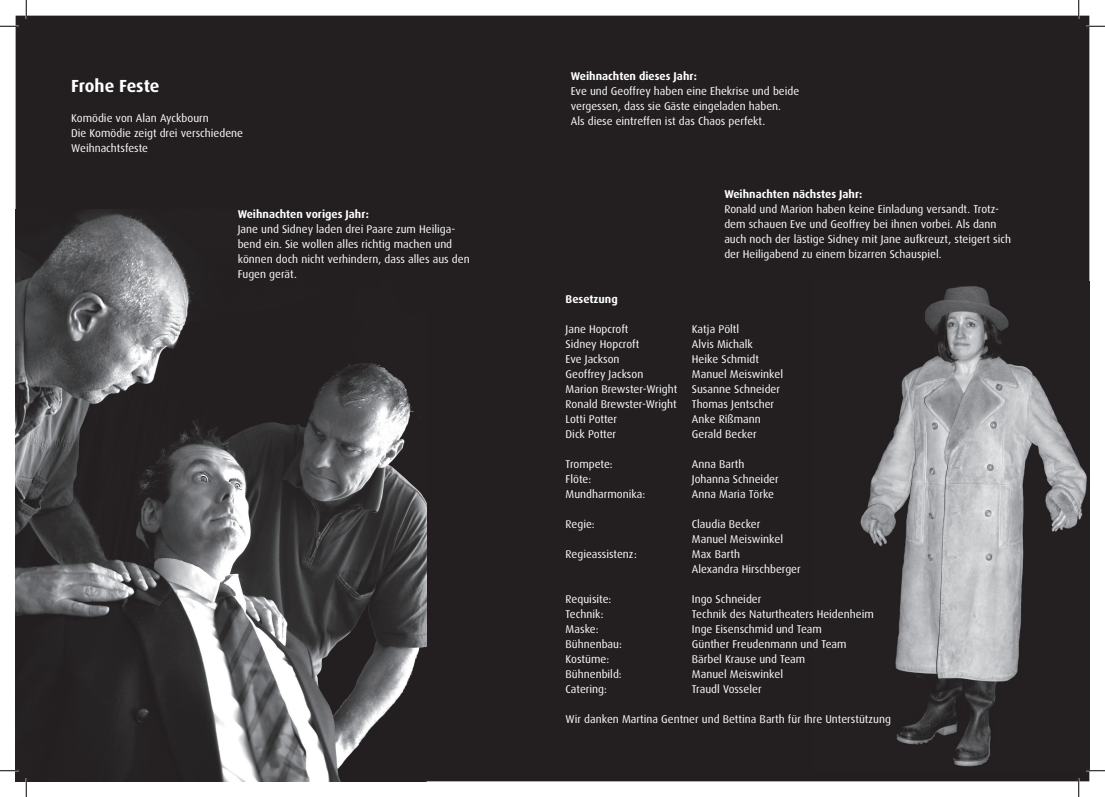
<style>
.page{position:relative;width:1105px;height:797px;background:#fff}
.page>*{position:absolute;margin:0;border:0;box-sizing:border-box;transform-origin:0 0}
.t1{font:700 17.5px "Dax";letter-spacing:-.01em;color:#fff}
.t2{font:11.25px/15px "Dax";color:#fff}
.t3{font:700 11.25px "Dax";color:#fff}
</style>
<div class="page">
<div style="left:16px;top:16px;width:1073px;height:764px;background:#231f20"></div>
<img style="left:16px;top:209px;width:411px;height:572px">
<img style="left:860px;top:286px;width:229px;height:484px">
<svg style="left:0;top:25px;width:19px;height:2px"></svg>
<svg style="left:1086px;top:25px;width:19px;height:2px"></svg>
<svg style="left:0;top:770px;width:19px;height:1px"></svg>
<svg style="left:1086px;top:770px;width:19px;height:1px"></svg>
<svg style="left:25px;top:0;width:2px;height:19px"></svg>
<svg style="left:25px;top:778px;width:2px;height:19px"></svg>
<svg style="left:1078px;top:0;width:1px;height:19px"></svg>
<svg style="left:1078px;top:778px;width:1px;height:19px"></svg>
<h1 class="t1" style="left:71px;top:76px;width:90px">Frohe Feste</h1>
<p class="t2" style="left:71px;top:110px;width:173px">Komödie von Alan Ayckbourn<br>Die Komödie zeigt drei verschiedene<br>Weihnachtsfeste</p>
<p class="t3" style="left:238px;top:207px;width:133px">Weihnachten voriges Jahr:</p>
<p class="t2" style="left:238px;top:221px;width:233px">Jane und Sidney laden drei Paare zum Heiliga&shy;bend ein. Sie wollen alles richtig machen und können doch nicht verhindern, dass alles aus den Fugen gerät.</p>
<p class="t3" style="left:571px;top:70px;width:128px">Weihnachten dieses Jahr:</p>
<p class="t2" style="left:571px;top:84px;width:230px">Eve und Geoffrey haben eine Ehekrise und beide vergessen, dass sie Gäste eingeladen haben.<br>Als diese eintreffen ist das Chaos perfekt.</p>
<p class="t3" style="left:724px;top:188px;width:140px">Weihnachten nächstes Jahr:</p>
<p class="t2" style="left:724px;top:202px;width:288px">Ronald und Marion haben keine Einladung versandt. Trotz&shy;dem schauen Eve und Geoffrey bei ihnen vorbei. Als dann auch noch der lästige Sidney mit Jane aufkreuzt, steigert sich der Heiligabend zu einem bizarren Schauspiel.</p>
<p class="t3" style="left:566px;top:293px;width:54px">Besetzung</p>
<p class="t2" style="left:566px;top:322px;width:64px">Jane Hopcroft</p>
<p class="t2" style="left:692px;top:322px;width:49px">Katja Pöltl</p>
<p class="t2" style="left:566px;top:337px;width:75px">Sidney Hopcroft</p>
<p class="t2" style="left:692px;top:337px;width:63px">Alvis Michalk</p>
<p class="t2" style="left:566px;top:352px;width:55px">Eve Jackson</p>
<p class="t2" style="left:692px;top:352px;width:69px">Heike Schmidt</p>
<p class="t2" style="left:566px;top:367px;width:79px">Geoffrey Jackson</p>
<p class="t2" style="left:692px;top:367px;width:93px">Manuel Meiswinkel</p>
<p class="t2" style="left:566px;top:382px;width:113px">Marion Brewster-Wright</p>
<p class="t2" style="left:692px;top:382px;width:90px">Susanne Schneider</p>
<p class="t2" style="left:566px;top:397px;width:113px">Ronald Brewster-Wright</p>
<p class="t2" style="left:692px;top:397px;width:84px">Thomas Jentscher</p>
<p class="t2" style="left:566px;top:412px;width:53px">Lotti Potter</p>
<p class="t2" style="left:692px;top:412px;width:70px">Anke Rißmann</p>
<p class="t2" style="left:566px;top:427px;width:52px">Dick Potter</p>
<p class="t2" style="left:692px;top:427px;width:66px">Gerald Becker</p>
<p class="t2" style="left:566px;top:457px;width:49px">Trompete:</p>
<p class="t2" style="left:692px;top:457px;width:54px">Anna Barth</p>
<p class="t2" style="left:566px;top:472px;width:27px">Flöte:</p>
<p class="t2" style="left:692px;top:472px;width:88px">Johanna Schneider</p>
<p class="t2" style="left:566px;top:487px;width:81px">Mundharmonika:</p>
<p class="t2" style="left:692px;top:487px;width:84px">Anna Maria Törke</p>
<p class="t2" style="left:566px;top:517px;width:31px">Regie:</p>
<p class="t2" style="left:692px;top:517px;width:93px">Claudia Becker<br>Manuel Meiswinkel</p>
<p class="t2" style="left:566px;top:547px;width:73px">Regieassistenz:</p>
<p class="t2" style="left:692px;top:547px;width:110px">Max Barth<br>Alexandra Hirschberger</p>
<p class="t2" style="left:566px;top:592px;width:47px">Requisite:</p>
<p class="t2" style="left:692px;top:592px;width:71px">Ingo Schneider</p>
<p class="t2" style="left:566px;top:607px;width:40px">Technik:</p>
<p class="t2" style="left:692px;top:607px;width:183px">Technik des Naturtheaters Heidenheim</p>
<p class="t2" style="left:566px;top:622px;width:35px">Maske:</p>
<p class="t2" style="left:692px;top:622px;width:132px">Inge Eisenschmid und Team</p>
<p class="t2" style="left:566px;top:637px;width:58px">Bühnenbau:</p>
<p class="t2" style="left:692px;top:637px;width:156px">Günther Freudenmann und Team</p>
<p class="t2" style="left:566px;top:652px;width:45px">Kostüme:</p>
<p class="t2" style="left:692px;top:652px;width:115px">Bärbel Krause und Team</p>
<p class="t2" style="left:566px;top:667px;width:58px">Bühnenbild:</p>
<p class="t2" style="left:692px;top:667px;width:93px">Manuel Meiswinkel</p>
<p class="t2" style="left:566px;top:682px;width:43px">Catering:</p>
<p class="t2" style="left:692px;top:682px;width:71px">Traudl Vosseler</p>
<p class="t2" style="left:566px;top:712px;width:327px">Wir danken Martina Gentner und Bettina Barth für Ihre Unterstützung</p>
</div>
